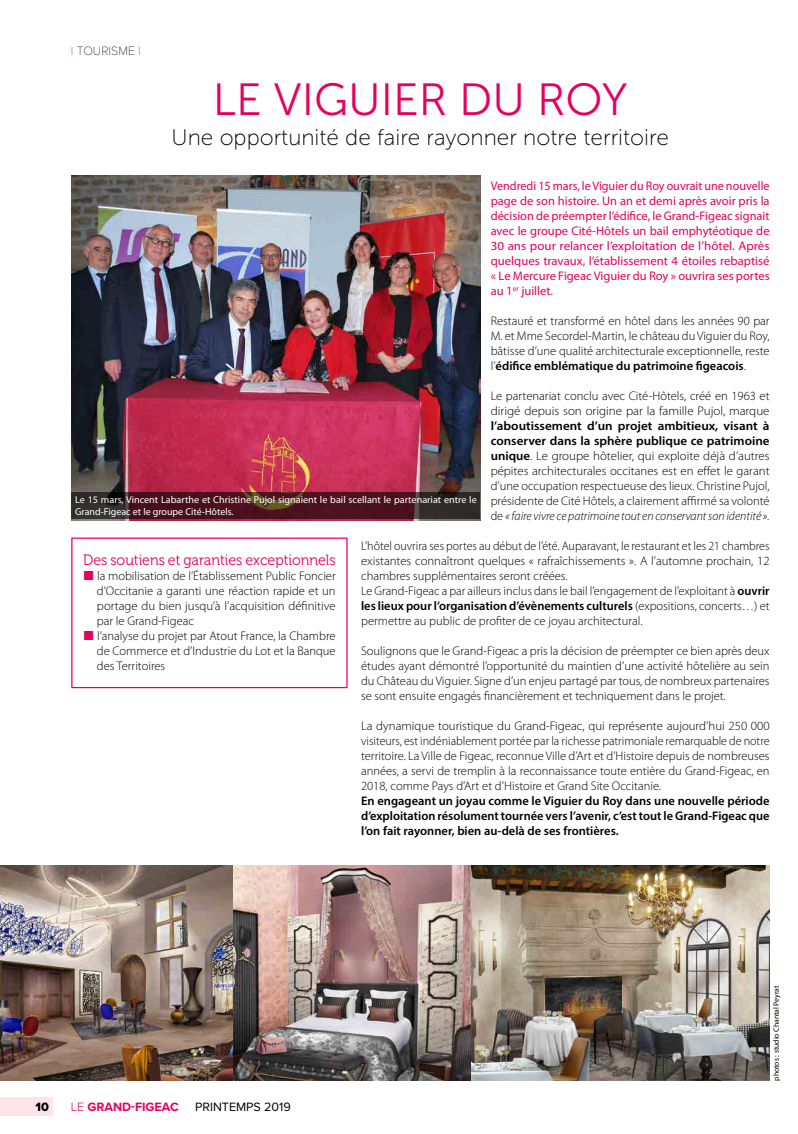
<style>
.page{position:relative;width:798px;height:1134px;background:#fff}
.page>*{position:absolute;margin:0;border:0;box-sizing:border-box;transform-origin:0 0}
.t1{font:45px "Museo Sans 300";color:#e6005f}
.t2{font:22.5px "Museo Sans 100";color:#000}
.t3{font:15px "Museo 300";color:#e6005f;scale:.95 1}
.t4{font:300 12.5px/15px "Myriad Pro";color:#000;text-align:justify}
.t5{font:300 12.5px/15px "Myriad Pro";color:#000;scale:.96 1}
.t6{font:12.5px/15px "Myriad Pro";color:#e6005f;text-align:justify}
.t7{font:600 12.5px/15px "Myriad Pro";color:#000;text-align:justify}
.t8{font:700 12.5px "Proxima Nova";color:#e6005f}
.t9{font:12.5px "Proxima Nova";color:#000}
.t10{font:100 12.5px "Proxima Nova T";color:#000}
.t11{font:12.5px "Proxima Nova Extrabld";color:#000}
.t12{font:10px/12px "Myriad Pro";color:#fff}
.t13{font:7.62px "Myriad Pro";color:#000}
.s1{color:#e6005f}
.s2{font-weight:600}
.s3{font-style:italic}
.s4{font-weight:300}
</style>
<div class="page">
<div style="left:0;top:1097px;width:53px;height:19px;background:#fce4e8"></div>
<img style="left:72px;top:175px;width:408px;height:345px">
<div style="left:71px;top:537px;width:276px;height:151px;border:1px solid #e6005f"></div>
<img style="left:0;top:865px;width:769px;height:216px">
<svg style="left:71px;top:492px;width:409px;height:26px;background:#431b21"></svg>
<p class="t10" style="left:71px;top:41px;width:71px"><span class="s1">I</span> TOURISME <span class="s1">I</span></p>
<h1 class="t1" style="left:213px;top:75px;width:416px">LE VIGUIER DU ROY</h1>
<h2 class="t2" style="left:171px;top:125px;width:498px">Une opportunité de faire rayonner notre territoire</h2>
<p class="t6" style="left:490px;top:178px;width:280px">Vendredi 15 mars, le Viguier du Roy ouvrait une nouvelle page de son histoire. Un an et demi après avoir pris la décision de préempter l’édifice, le Grand-Figeac signait avec le groupe Cité-Hôtels un bail emphytéotique de 30 ans pour relancer l’exploitation de l’hôtel. Après quelques travaux, l’établissement 4 étoiles rebaptisé « Le Mercure Figeac Viguier du Roy » ouvrira ses portes au 1<sup>er</sup> juillet.</p>
<p class="t4" style="left:490px;top:313px;width:280px">Restauré et transformé en hôtel dans les années 90 par M. et Mme Secordel-Martin, le château du Viguier du Roy, bâtisse d’une qualité architecturale exceptionnelle, reste l’<span class="s2">édifice emblématique du patrimoine figeacois</span>.</p>
<p class="t4" style="left:490px;top:388px;width:280px">Le partenariat conclu avec Cité-Hôtels, créé en 1963 et dirigé depuis son origine par la famille Pujol, marque</p>
<p class="t4" style="left:490px;top:418px;width:280px"><span class="s2">l’aboutissement d’un projet ambitieux, visant à conserver dans la sphère publique ce patrimoine unique</span>. Le groupe hôtelier, qui exploite déjà d’autres pépites architecturales occitanes est en effet le garant d’une occupation respectueuse des lieux. Christine Pujol, présidente de Cité Hôtels, a clairement affirmé sa volonté de <span class="s3">« faire vivre ce patrimoine tout en conservant son identité ».</span></p>
<p class="t5" style="left:361px;top:538px;width:427px">L’hôtel ouvrira ses portes au début de l’été. Auparavant, le restaurant et les 21 chambres existantes connaîtront quelques « rafraîchissements ». A l’automne prochain, 12 chambres supplémentaires seront créées.<br>Le Grand-Figeac a par ailleurs inclus dans le bail l’engagement de l’exploitant à <span class="s2">ouvrir les lieux pour l’organisation d’évènements culturels</span> (expositions, concerts…) et permettre au public de profiter de ce joyau architectural.</p>
<p class="t4" style="left:361px;top:643px;width:410px">Soulignons que le Grand-Figeac a pris la décision de préempter ce bien après deux études ayant démontré l’opportunité du maintien d’une activité hôtelière au sein du Château du Viguier. Signe d’un enjeu partagé par tous, de nombreux partenaires se sont ensuite engagés financièrement et techniquement dans le projet<span class="s3">.</span></p>
<p class="t4" style="left:361px;top:718px;width:410px">La dynamique touristique du Grand-Figeac, qui représente aujourd’hui 250 000 visiteurs, est indéniablement portée par la richesse patrimoniale remarquable de notre territoire. La Ville de Figeac, reconnue Ville d’Art et d’Histoire depuis de nombreuses années, a servi de tremplin à la reconnaissance toute entière du Grand-Figeac, en 2018, comme Pays d’Art et d’Histoire et Grand Site Occitanie.</p>
<p class="t7" style="left:361px;top:793px;width:410px">En engageant un joyau comme le Viguier du Roy dans une nouvelle période d’exploitation résolument tournée vers l’avenir, c’est tout le Grand-Figeac que l’on fait rayonner, bien au-delà de ses frontières.</p>
<p class="t12" style="left:75px;top:493px;width:403px">Le 15 mars, Vincent Labarthe et Christine Pujol signaient le bail scellant le partenariat entre le<br>Grand-Figeac et le groupe Cité-Hôtels.</p>
<p class="t3" style="left:83px;top:552px;width:267px">Des soutiens et garanties exceptionnels</p>
<p class="t4" style="left:97px;top:568px;width:240px;text-align:left">la mobilisation de l’Établissement Public Foncier d’Occitanie a garanti une réaction rapide et un portage du bien jusqu’à l’acquisition définitive par le Grand-Figeac<br>l’analyse du projet par Atout France, la Chambre de Commerce et d’Industrie du Lot et la Banque des Territoires</p>
<p class="t11" style="left:35px;top:1097px;width:15px">10</p>
<p class="t8" style="left:71px;top:1097px;width:109px"><span class="s4">LE</span> GRAND-FIGEAC</p>
<p class="t9" style="left:195px;top:1097px;width:97px">PRINTEMPS 2019</p>
<p class="t13" style="left:771px;top:1081px;width:97px;rotate:-90deg">photos : studio Chantal Peyrat</p>
</div>
